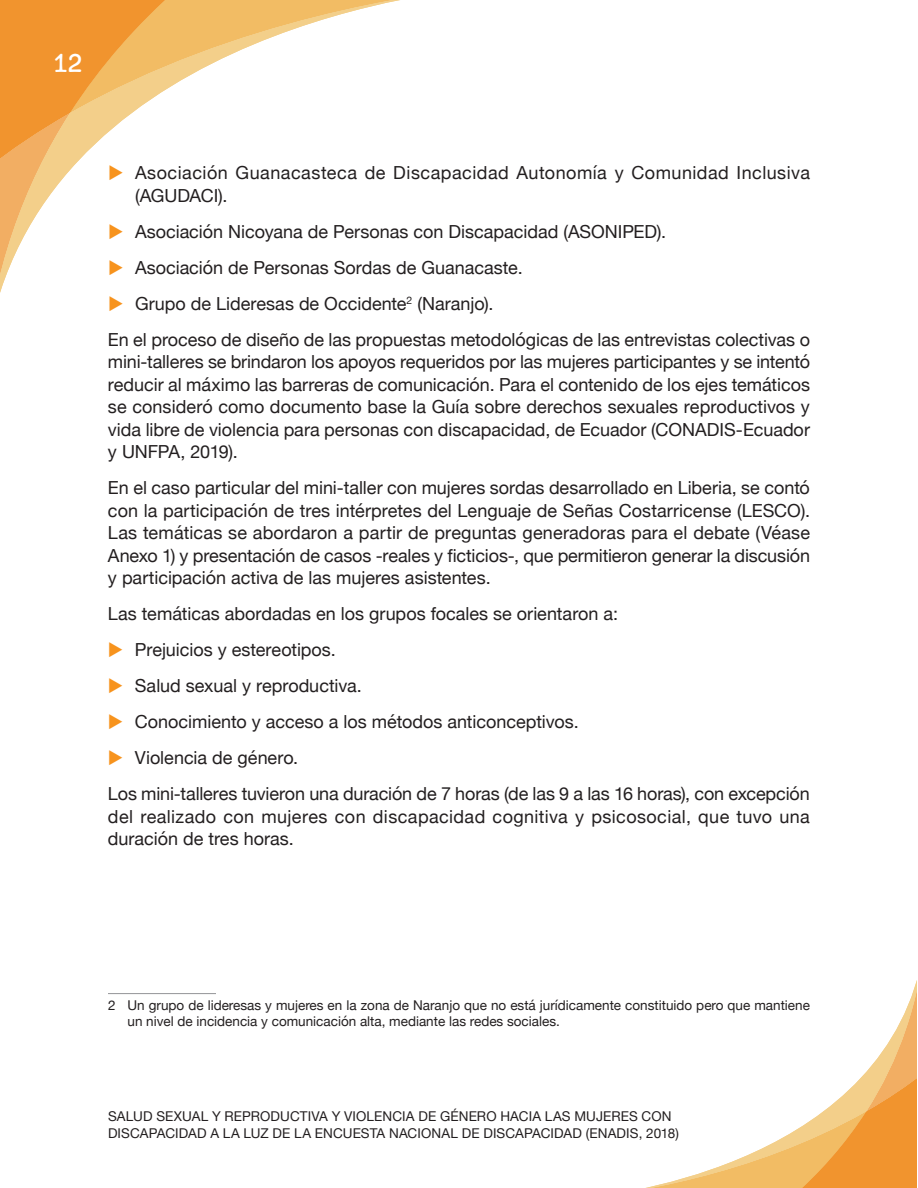
<style>
.page{position:relative;width:918px;height:1188px;background:#fff}
.page>*{position:absolute;margin:0;border:0;box-sizing:border-box;transform-origin:0 0}
.t1{font:27px "Coronette";color:#fff}
.t2{font:18px/22.5px "Helvetica Neue";color:#231f20;text-align:justify}
.t3{font:18px/22.5px "Helvetica Neue";letter-spacing:.02em;color:#231f20}
.t4{font:18px/22.5px "Helvetica Neue";letter-spacing:.025em;color:#231f20}
.t5{font:13.5px/16.5px "Helvetica Neue";color:#231f20}
</style>
<div class="page">
<svg style="left:179px;top:0;width:221px;height:82px"></svg>
<svg style="left:646px;top:980px;width:271px;height:208px"></svg>
<hr style="left:108px;top:993px;width:108px;height:1px;background:#939598">
<svg style="left:0;top:0;width:179px;height:293px"></svg>
<h1 class="t1" style="left:54px;top:47px;width:31px">12</h1>
<p class="t4" style="left:135px;top:163px;width:677px">Asociación Guanacasteca de Discapacidad Autonomía y Comunidad Inclusiva (AGUDACI).</p>
<p class="t2" style="left:135px;top:221px;width:533px">Asociación Nicoyana de Personas con Discapacidad (ASONIPED).</p>
<p class="t2" style="left:135px;top:257px;width:389px">Asociación de Personas Sordas de Guanacaste.</p>
<p class="t2" style="left:135px;top:293px;width:360px">Grupo de Lideresas de Occidente<sup>2</sup> (Naranjo).</p>
<p class="t2" style="left:108px;top:329px;width:704px">En el proceso de diseño de las propuestas metodológicas de las entrevistas colectivas o</p>
<p class="t2" style="left:108px;top:352px;width:704px">mini-talleres se brindaron los apoyos requeridos por las mujeres participantes y se intentó reducir al máximo las barreras de comunicación. Para el contenido de los ejes temáticos se consideró como documento base la Guía sobre derechos sexuales reproductivos y vida libre de violencia para personas con discapacidad, de Ecuador (CONADIS-Ecuador y UNFPA, 2019).</p>
<p class="t2" style="left:108px;top:478px;width:704px">En el caso particular del mini-taller con mujeres sordas desarrollado en Liberia, se contó con la participación de tres intérpretes del Lenguaje de Señas Costarricense (LESCO).<br>Las temáticas se abordaron a partir de preguntas generadoras para el debate (Véase Anexo 1) y presentación de casos -reales y ficticios-, que permitieron generar la discusión y participación activa de las mujeres asistentes.</p>
<p class="t2" style="left:108px;top:604px;width:512px">Las temáticas abordadas en los grupos focales se orientaron a:</p>
<p class="t2" style="left:135px;top:640px;width:202px">Prejuicios y estereotipos.</p>
<p class="t2" style="left:135px;top:676px;width:228px">Salud sexual y reproductiva.</p>
<p class="t2" style="left:135px;top:712px;width:445px">Conocimiento y acceso a los métodos anticonceptivos.</p>
<p class="t2" style="left:135px;top:748px;width:165px">Violencia de género.</p>
<p class="t2" style="left:108px;top:784px;width:703px">Los mini-talleres tuvieron una duración de 7 horas (de las 9 a las 16 horas), con excepción</p>
<p class="t3" style="left:108px;top:806px;width:703px">del realizado con mujeres con discapacidad cognitiva y psicosocial, que tuvo una duración de tres horas.</p>
<p class="t5" style="left:127px;top:998px;width:684px;text-indent:-19px">2 Un grupo de lideresas y mujeres en la zona de Naranjo que no está jurídicamente constituido pero que mantiene un nivel de incidencia y comunicación alta, mediante las redes sociales.</p>
<p class="t5" style="left:108px;top:1109px;width:572px">SALUD SEXUAL Y REPRODUCTIVA Y VIOLENCIA DE GÉNERO HACIA LAS MUJERES CON<br>DISCAPACIDAD A LA LUZ DE LA ENCUESTA NACIONAL DE DISCAPACIDAD (ENADIS, 2018)</p>
</div>
